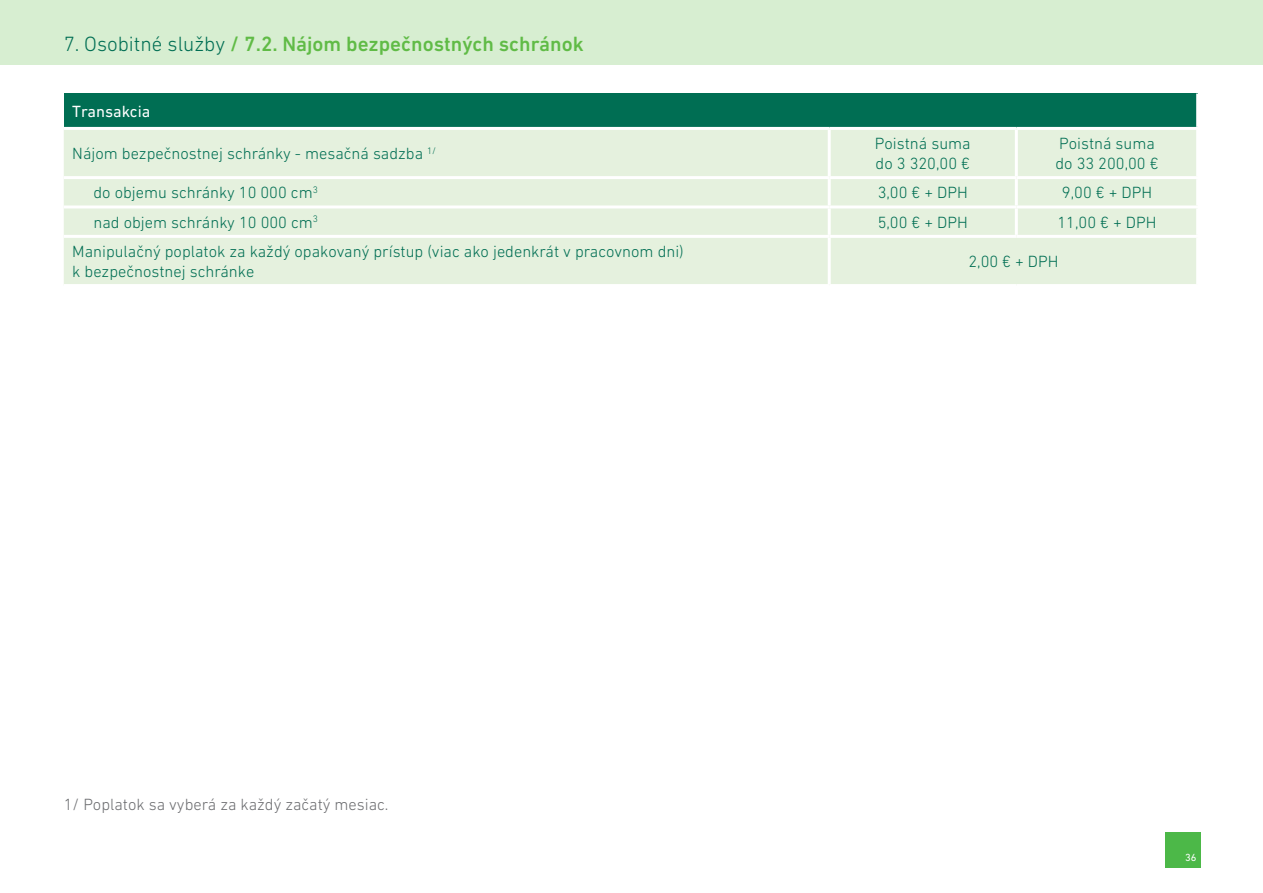
<style>
.page{position:relative;width:1263px;height:893px;background:#fff}
.page>*{position:absolute;margin:0;border:0;box-sizing:border-box;transform-origin:0 0}
.t1{font:500 21px "DIN Next W1 G";color:#60bb46}
.t2{font:300 16.5px/19.8px "DIN Next W1 G";color:#006e53}
.t3{font:300 16.5px "DIN Next W1 G";color:#6c6d70}
.t4{font:16.5px "DIN Next W1 G";color:#fff}
.t5{font:10.5px "DIN Next W1 G";color:#fff}
.s1{font-weight:300;color:#006e53}
</style>
<div class="page">
<div style="left:1165px;top:832px;width:36px;height:36px;background:#4cb848"></div>
<div style="left:0;top:0;width:1263px;height:64px;background:#d7eed1"></div>
<div style="left:64px;top:94px;width:1134px;height:34px;background:#006e53"></div>
<div style="left:64px;top:130px;width:1132px;height:154px;background:#e5f1de"></div>
<hr style="left:1196px;top:94px;width:3px;height:33px;background:#fff">
<hr style="left:828px;top:130px;width:3px;height:46px;background:#fff">
<hr style="left:1015px;top:130px;width:3px;height:46px;background:#fff">
<hr style="left:64px;top:176px;width:765px;height:3px;background:#fff">
<hr style="left:828px;top:179px;width:3px;height:26px;background:#fff">
<hr style="left:829px;top:176px;width:187px;height:3px;background:#fff">
<hr style="left:1015px;top:179px;width:3px;height:26px;background:#fff">
<hr style="left:1016px;top:176px;width:183px;height:3px;background:#fff">
<hr style="left:64px;top:205px;width:765px;height:3px;background:#fff">
<hr style="left:828px;top:208px;width:3px;height:27px;background:#fff">
<hr style="left:829px;top:205px;width:187px;height:3px;background:#fff">
<hr style="left:1015px;top:208px;width:3px;height:27px;background:#fff">
<hr style="left:1016px;top:205px;width:183px;height:3px;background:#fff">
<hr style="left:64px;top:235px;width:765px;height:3px;background:#fff">
<hr style="left:828px;top:238px;width:3px;height:46px;background:#fff">
<hr style="left:829px;top:235px;width:187px;height:3px;background:#fff">
<hr style="left:1016px;top:235px;width:183px;height:3px;background:#fff">
<hr style="left:64px;top:127px;width:765px;height:3px;background:#fff">
<hr style="left:829px;top:127px;width:187px;height:3px;background:#fff">
<hr style="left:1016px;top:127px;width:183px;height:3px;background:#fff">
<p class="t1" style="left:64px;top:32px;width:521px"><span class="s1">7. Osobitné služby</span> / 7.2. Nájom bezpečnostných schránok</p>
<p class="t4" style="left:72px;top:102px;width:80px">Transakcia</p>
<p class="t2" style="left:72px;top:144px;width:365px">Nájom bezpečnostnej schránky - mesačná sadzba <sup>1/</sup></p>
<p class="t2" style="left:875px;top:134px;width:97px">Poistná suma do 3 320,00 €</p>
<p class="t2" style="left:1055px;top:134px;width:105px">Poistná suma do 33 200,00 €</p>
<p class="t2" style="left:94px;top:183px;width:226px">do objemu schránky 10 000 cm<sup>3</sup></p>
<p class="t2" style="left:878px;top:183px;width:92px">3,00 € + DPH</p>
<p class="t2" style="left:1062px;top:183px;width:92px">9,00 € + DPH</p>
<p class="t2" style="left:94px;top:212px;width:226px">nad objem schránky 10 000 cm<sup>3</sup></p>
<p class="t2" style="left:878px;top:212px;width:92px">5,00 € + DPH</p>
<p class="t2" style="left:1057px;top:212px;width:100px">11,00 € + DPH</p>
<p class="t2" style="left:72px;top:242px;width:613px">Manipulačný poplatok za každý opakovaný prístup (viac ako jedenkrát v pracovnom dni) k bezpečnostnej schránke</p>
<p class="t2" style="left:968px;top:251px;width:92px">2,00 € + DPH</p>
<p class="t3" style="left:64px;top:795px;width:326px">1/ Poplatok sa vyberá za každý začatý mesiac.</p>
<p class="t5" style="left:1185px;top:851px;width:13px">36</p>
</div>
